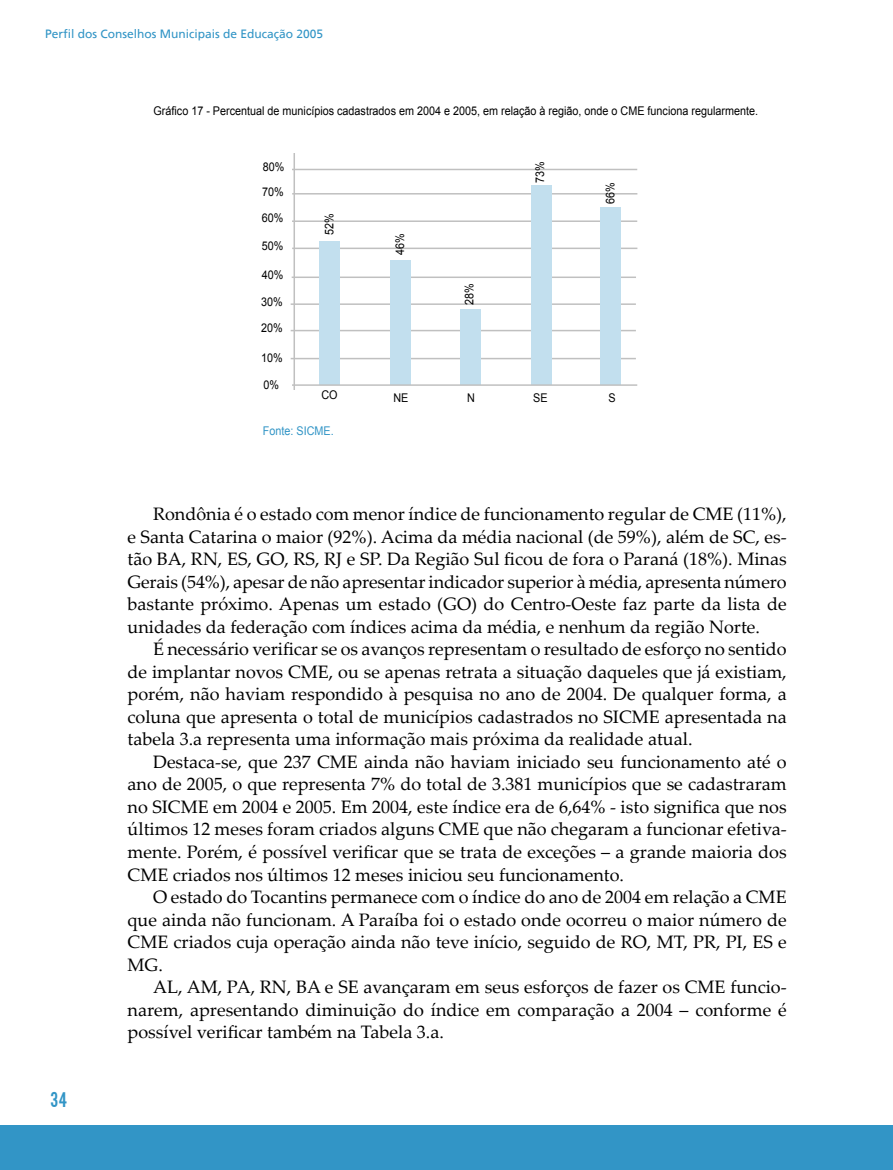
<style>
.page{position:relative;width:893px;height:1170px;background:#fff}
.page>*{position:absolute;margin:0;border:0;box-sizing:border-box;transform-origin:0 0}
.t1{font:21px "Alternate Gothic No 2 BT";color:#3295c6}
.MEC_Corpo_texto{font:18px/22.5px "Palatino Linotype";color:#000;text-align:justify}
.MEC_tabela{font:12px "Arial";color:#000;scale:.9 1}
.t2{font:12px "Frutiger";color:#3295c6}
.MEC_tabela-2{font:12px "Arial";color:#3295c6;scale:.9 1}
</style>
<div class="page">
<div style="left:0;top:1125px;width:893px;height:44px;background:#3295c6"></div>
<hr style="left:291px;top:358px;width:345px;height:1px;background:#c0c0c0">
<hr style="left:292px;top:220px;width:345px;height:2px;background:#c0c0c0">
<hr style="left:292px;top:169px;width:345px;height:1px;background:#c0c0c0">
<hr style="left:292px;top:276px;width:344px;height:2px;background:#c0c0c0">
<hr style="left:291px;top:330px;width:345px;height:1px;background:#c0c0c0">
<hr style="left:291px;top:303px;width:345px;height:2px;background:#c0c0c0">
<hr style="left:292px;top:247px;width:345px;height:2px;background:#c0c0c0">
<hr style="left:292px;top:193px;width:345px;height:1px;background:#c0c0c0">
<div style="left:319px;top:241px;width:21px;height:144px;background:#c2dfee"></div>
<div style="left:390px;top:261px;width:21px;height:124px;background:#c2dfee"></div>
<div style="left:460px;top:310px;width:21px;height:75px;background:#c2dfee"></div>
<div style="left:531px;top:186px;width:21px;height:199px;background:#c2dfee"></div>
<div style="left:600px;top:208px;width:21px;height:177px;background:#c2dfee"></div>
<hr style="left:292px;top:384px;width:345px;height:2px;background:#c0c0c0">
<hr style="left:294px;top:153px;width:1px;height:237px;background:#c0c0c0">
<p class="t2" style="left:45px;top:26px;width:280px">Perfil dos Conselhos Municipais de Educação 2005</p>
<p class="MEC_tabela" style="left:154px;top:103px;width:673px">Gráfico 17 - Percentual de municípios cadastrados em 2004 e 2005, em relação à região, onde o CME funciona regularmente.</p>
<p class="MEC_tabela" style="left:263px;top:159px;width:26px">80%</p>
<p class="MEC_tabela" style="left:262px;top:184px;width:26px">70%</p>
<p class="MEC_tabela" style="left:262px;top:210px;width:26px">60%</p>
<p class="MEC_tabela" style="left:262px;top:238px;width:26px">50%</p>
<p class="MEC_tabela" style="left:262px;top:267px;width:26px">40%</p>
<p class="MEC_tabela" style="left:261px;top:294px;width:26px">30%</p>
<p class="MEC_tabela" style="left:261px;top:320px;width:26px">20%</p>
<p class="MEC_tabela" style="left:261px;top:349px;width:26px">10%</p>
<p class="MEC_tabela" style="left:263px;top:377px;width:19px">0%</p>
<p class="MEC_tabela" style="left:321px;top:235px;width:26px;rotate:-90deg">52%</p>
<p class="MEC_tabela" style="left:321px;top:387px;width:20px">CO</p>
<p class="MEC_tabela-2" style="left:263px;top:422px;width:80px">Fonte: SICME.</p>
<p class="MEC_tabela" style="left:392px;top:255px;width:26px;rotate:-90deg">46%</p>
<p class="MEC_tabela" style="left:461px;top:304px;width:26px;rotate:-90deg">28%</p>
<p class="MEC_tabela" style="left:532px;top:183px;width:26px;rotate:-90deg">73%</p>
<p class="MEC_tabela" style="left:603px;top:204px;width:26px;rotate:-90deg">66%</p>
<p class="MEC_tabela" style="left:393px;top:389px;width:18px">NE</p>
<p class="MEC_tabela" style="left:467px;top:389px;width:10px">N</p>
<p class="MEC_tabela" style="left:533px;top:389px;width:18px">SE</p>
<p class="MEC_tabela" style="left:609px;top:389px;width:10px">S</p>
<p class="t1" style="left:51px;top:1087px;width:18px">34</p>
<p class="MEC_Corpo_texto" style="left:128px;top:502px;width:661px;text-indent:26px">Rondônia é o estado com menor índice de funcionamento regular de CME (11%), e Santa Catarina o maior (92%). Acima da média nacional (de 59%), além de SC, es&shy;tão BA, RN, ES, GO, RS, RJ e SP. Da Região Sul ficou de fora o Paraná (18%). Minas Gerais (54%), apesar de não apresentar indicador superior à média, apresenta número bastante próximo. Apenas um estado (GO) do Centro-Oeste faz parte da lista de unidades da federação com índices acima da média, e nenhum da região Norte.</p>
<p class="MEC_Corpo_texto" style="left:128px;top:637px;width:661px;text-indent:26px">É necessário verificar se os avanços representam o resultado de esforço no sentido de implantar novos CME, ou se apenas retrata a situação daqueles que já existiam, porém, não haviam respondido à pesquisa no ano de 2004. De qualquer forma, a coluna que apresenta o total de municípios cadastrados no SICME apresentada na tabela 3.a representa uma informação mais próxima da realidade atual.</p>
<p class="MEC_Corpo_texto" style="left:128px;top:749px;width:661px;text-indent:26px">Destaca-se, que 237 CME ainda não haviam iniciado seu funcionamento até o ano de 2005, o que representa 7% do total de 3.381 municípios que se cadastraram no SICME em 2004 e 2005. Em 2004, este índice era de 6,64% - isto significa que nos últimos 12 meses foram criados alguns CME que não chegaram a funcionar efetiva&shy;mente. Porém, é possível verificar que se trata de exceções – a grande maioria dos CME criados nos últimos 12 meses iniciou seu funcionamento.</p>
<p class="MEC_Corpo_texto" style="left:128px;top:884px;width:661px;text-indent:26px">O estado do Tocantins permanece com o índice do ano de 2004 em relação a CME que ainda não funcionam. A Paraíba foi o estado onde ocorreu o maior número de CME criados cuja operação ainda não teve início, seguido de RO, MT, PR, PI, ES e MG.</p>
<p class="MEC_Corpo_texto" style="left:128px;top:974px;width:661px;text-indent:26px">AL, AM, PA, RN, BA e SE avançaram em seus esforços de fazer os CME funcio&shy;narem, apresentando diminuição do índice em comparação a 2004 – conforme é possível verificar também na Tabela 3.a.</p>
</div>
